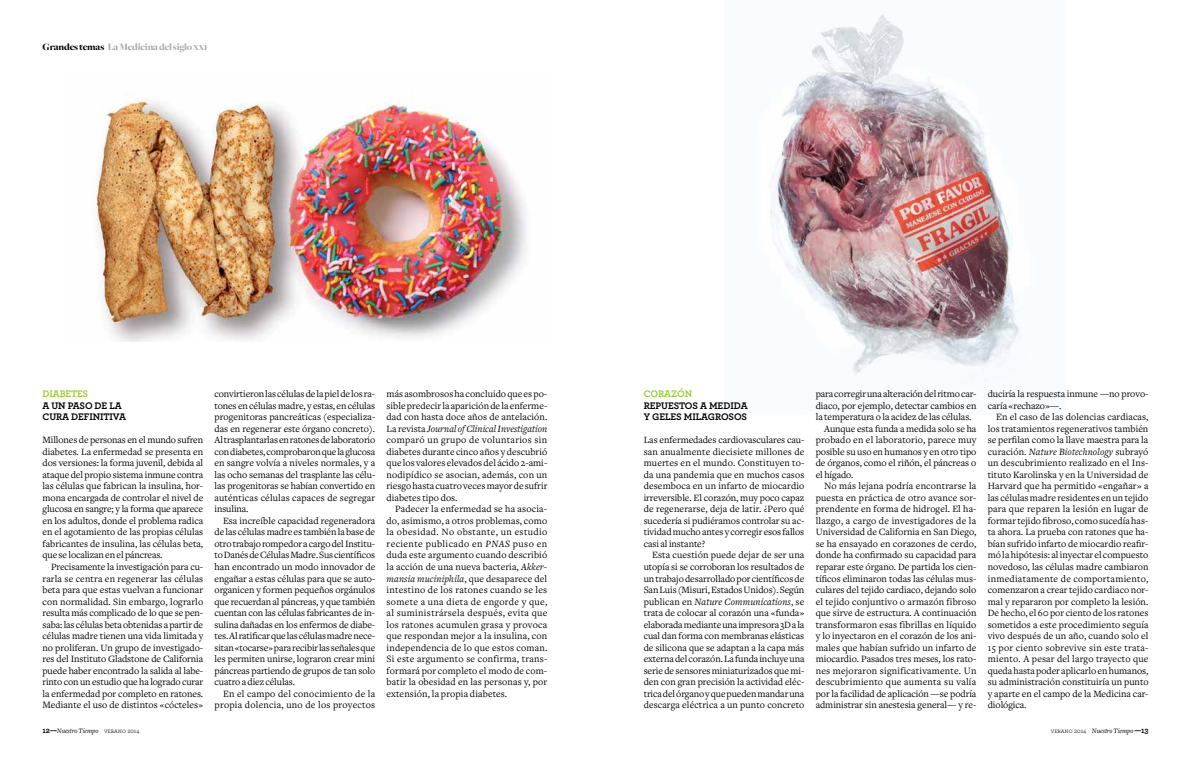
<style>
.page{position:relative;width:1191px;height:766px;background:#fff}
.page>*{position:absolute;margin:0;border:0;box-sizing:border-box;transform-origin:0 0}
.t1{font:10px/11.5px "Freight Text";color:#000;text-align:justify}
.t2{font:10px "Freight Text";letter-spacing:.02em;color:#000}
.t3{font:10px/11.5px "Freight Text";letter-spacing:.025em;color:#000;text-align:right}
.t4{font:10px/11.5px "Archer Bold SC";letter-spacing:-.01em;color:#000}
.t5{font:900 10px "Freight Big";letter-spacing:-.01em;color:#a7a9ac}
.t6{font:10px "Archer Bold SC";letter-spacing:-.01em;color:#9aca3c}
.t7{font:italic 7px "Freight Text";letter-spacing:-.01em;color:#000}
.s1{color:#000}
.s2{font-family:"Freight Big Black SC";font-weight:400}
.s3{font-style:italic}
.s4{font-family:"Archer";font-weight:700;font-style:normal;font-size:8px}
.s5{font-family:"Archer Book SC";font-style:normal;font-size:6.5px}
.s6{font-family:"Archer";font-style:normal;font-size:6.5px}
</style>
<div class="page">
<img style="left:770px;top:15px;width:250px;height:366px">
<img style="left:92px;top:96px;width:435px;height:246px">
<p class="t5" style="left:43px;top:41px;width:166px"><span class="s1">Grandes temas</span> La Medicina del siglo <span class="s2">xxi</span></p>
<p class="t6" style="left:43px;top:387px;width:47px">DIABETES</p>
<p class="t4" style="left:43px;top:399px;width:85px">A UN PASO DE LA<br>CURA DEFINITIVA</p>
<p class="t1" style="left:43px;top:434px;width:162px">Millones de personas en el mundo sufren diabetes. La enfermedad se presenta en dos versiones: la forma juvenil, debida al ataque del propio sistema inmune contra las células que fabrican la insulina, hor&shy;mona encargada de controlar el nivel de glucosa en sangre; y la forma que aparece en los adultos, donde el problema radica en el agotamiento de las propias células fabricantes de insulina, las células beta, que se localizan en el páncreas.</p>
<p class="t1" style="left:43px;top:561px;width:162px;text-indent:8px">Precisamente la investigación para cu&shy;rarla se centra en regenerar las células beta para que estas vuelvan a funcionar con normalidad. Sin embargo, lograrlo resulta más complicado de lo que se pen&shy;saba: las células beta obtenidas a partir de células madre tienen una vida limitada y no proliferan. Un grupo de investigado&shy;res del Instituto Gladstone de California puede haber encontrado la salida al labe&shy;rinto con un estudio que ha logrado curar la enfermedad por completo en ratones.<br>Mediante el uso de distintos «cócteles»</p>
<p class="t1" style="left:214px;top:388px;width:162px">convirtieron las células de la piel de los ra&shy;tones en células madre, y estas, en células progenitoras pancreáticas (especializa&shy;das en regenerar este órgano concreto).<br>Al trasplantarlas en ratones de laboratorio con diabetes, comprobaron que la glucosa en sangre volvía a niveles normales, y a las ocho semanas del trasplante las célu&shy;las progenitoras se habían convertido en auténticas células capaces de segregar insulina.</p>
<p class="t1" style="left:214px;top:515px;width:162px;text-indent:8px">Esa increíble capacidad regeneradora de las células madre es también la base de otro trabajo rompedor a cargo del Institu&shy;to Danés de Células Madre. Sus científicos han encontrado un modo innovador de engañar a estas células para que se auto&shy;organicen y formen pequeños orgánulos que recuerdan al páncreas, y que también cuentan con las células fabricantes de in&shy;sulina dañadas en los enfermos de diabe&shy;tes. Al ratificar que las células madre nece&shy;sitan «tocarse» para recibir las señales que les permiten unirse, lograron crear mini páncreas partiendo de grupos de tan solo cuatro a diez células.</p>
<p class="t3" style="left:214px;top:687px;width:162px">En el campo del conocimiento de la propia dolencia, uno de los proyectos</p>
<p class="t1" style="left:386px;top:388px;width:162px">más asombrosos ha concluido que es po&shy;sible predecir la aparición de la enferme&shy;dad con hasta doce años de antelación.<br>La revista <span class="s3">Journal of Clinical Investigation </span>comparó un grupo de voluntarios sin diabetes durante cinco años y descubrió que los valores elevados del ácido 2-ami&shy;nodipídico se asocian, además, con un riesgo hasta cuatro veces mayor de sufrir diabetes tipo dos.</p>
<p class="t1" style="left:386px;top:503px;width:162px;text-indent:8px">Padecer la enfermedad se ha asocia&shy;do, asimismo, a otros problemas, como la obesidad. No obstante, un estudio reciente publicado en <span class="s3">PNAS</span> puso en duda este argumento cuando describió la acción de una nueva bacteria, <span class="s3">Akker&shy;mansia muciniphila</span>, que desaparece del intestino de los ratones cuando se les somete a una dieta de engorde y que, al suministrársela después, evita que los ratones acumulen grasa y provoca que respondan mejor a la insulina, con independencia de lo que estos coman.<br>Si este argumento se confirma, trans&shy;formará por completo el modo de com&shy;batir la obesidad en las personas y, por extensión, la propia diabetes.</p>
<p class="t6" style="left:643px;top:387px;width:50px">CORAZÓN</p>
<p class="t4" style="left:643px;top:399px;width:105px">REPUESTOS A MEDIDA<br>Y GELES MILAGROSOS</p>
<p class="t1" style="left:643px;top:434px;width:162px">Las enfermedades cardiovasculares cau&shy;san anualmente diecisiete millones de muertes en el mundo. Constituyen to&shy;da una pandemia que en muchos casos desemboca en un infarto de miocardio irreversible. El corazón, muy poco capaz de regenerarse, deja de latir. ¿Pero qué sucedería si pudiéramos controlar su ac&shy;tividad mucho antes y corregir esos fallos casi al instante?</p>
<p class="t1" style="left:643px;top:549px;width:162px;text-indent:8px">Esta cuestión puede dejar de ser una utopía si se corroboran los resultados de un trabajo desarrollado por científicos de San Luis (Misuri, Estados Unidos). Según publican en <span class="s3">Nature Communications</span>, se trata de colocar al corazón una «funda» elaborada mediante una impresora 3D a la cual dan forma con membranas elásticas de silicona que se adaptan a la capa más externa del corazón. La funda incluye una serie de sensores miniaturizados que mi&shy;den con gran precisión la actividad eléc&shy;trica del órgano y que pueden mandar una descarga eléctrica a un punto concreto</p>
<p class="t1" style="left:815px;top:388px;width:162px">para corregir una alteración del ritmo car-</p>
<p class="t1" style="left:815px;top:400px;width:162px">diaco, por ejemplo, detectar cambios en</p>
<p class="t1" style="left:815px;top:411px;width:157px">la temperatura o la acidez de las células.</p>
<p class="t1" style="left:824px;top:423px;width:154px">Aunque esta funda a medida solo se ha</p>
<p class="t1" style="left:815px;top:434px;width:162px">probado en el laboratorio, parece muy</p>
<p class="t1" style="left:815px;top:446px;width:162px">posible su uso en humanos y en otro tipo</p>
<p class="t1" style="left:815px;top:457px;width:162px">de órganos, como el riñón, el páncreas o</p>
<p class="t1" style="left:815px;top:469px;width:39px">el hígado.</p>
<p class="t1" style="left:824px;top:480px;width:154px">No más lejana podría encontrarse la</p>
<p class="t2" style="left:815px;top:492px;width:162px">puesta en práctica de otro avance sor-</p>
<p class="t1" style="left:815px;top:503px;width:162px">prendente en forma de hidrogel. El ha-</p>
<p class="t2" style="left:815px;top:515px;width:162px">llazgo, a cargo de investigadores de la</p>
<p class="t1" style="left:815px;top:526px;width:162px">Universidad de California en San Diego,</p>
<p class="t1" style="left:815px;top:538px;width:162px">se ha ensayado en corazones de cerdo,</p>
<p class="t1" style="left:815px;top:549px;width:162px">donde ha confirmado su capacidad para</p>
<p class="t1" style="left:815px;top:561px;width:162px">reparar este órgano. De partida los cien-</p>
<p class="t1" style="left:815px;top:572px;width:162px">tíficos eliminaron todas las células mus-</p>
<p class="t1" style="left:815px;top:584px;width:162px">culares del tejido cardiaco, dejando solo</p>
<p class="t1" style="left:815px;top:595px;width:162px">el tejido conjuntivo o armazón fibroso</p>
<p class="t1" style="left:815px;top:607px;width:162px">que sirve de estructura. A continuación</p>
<p class="t1" style="left:815px;top:618px;width:162px">transformaron esas fibrillas en líquido</p>
<p class="t1" style="left:815px;top:630px;width:162px">y lo inyectaron en el corazón de los ani-</p>
<p class="t1" style="left:815px;top:641px;width:162px">males que habían sufrido un infarto de</p>
<p class="t1" style="left:815px;top:653px;width:162px">miocardio. Pasados tres meses, los rato-</p>
<p class="t2" style="left:815px;top:664px;width:162px">nes mejoraron significativamente. Un</p>
<p class="t3" style="left:815px;top:676px;width:162px">descubrimiento que aumenta su valía</p>
<p class="t1" style="left:815px;top:687px;width:162px">por la facilidad de aplicación —se podría</p>
<p class="t1" style="left:815px;top:699px;width:162px">administrar sin anestesia general— y re-</p>
<p class="t1" style="left:987px;top:388px;width:162px">duciría la respuesta inmune —no provo&shy;caría «rechazo»—.</p>
<p class="t1" style="left:987px;top:411px;width:162px;text-indent:8px">En el caso de las dolencias cardiacas, los tratamientos regenerativos también se perfilan como la llave maestra para la curación. <span class="s3">Nature Biotechnology</span> subrayó un descubrimiento realizado en el Ins&shy;tituto Karolinska y en la Universidad de Harvard que ha permitido «engañar» a las células madre residentes en un tejido para que reparen la lesión en lugar de formar tejido fibroso, como sucedía has&shy;ta ahora. La prueba con ratones que ha&shy;bían sufrido infarto de miocardio reafir&shy;mó la hipótesis: al inyectar el compuesto novedoso, las células madre cambiaron inmediatamente de comportamiento, comenzaron a crear tejido cardiaco nor&shy;mal y repararon por completo la lesión.<br>De hecho, el 60 por ciento de los ratones sometidos a este procedimiento seguía vivo después de un año, cuando solo el 15 por ciento sobrevive sin este trata&shy;miento. A pesar del largo trayecto que queda hasta poder aplicarlo en humanos, su administración constituiría un punto y aparte en el campo de la Medicina car&shy;diológica.</p>
<p class="t7" style="left:43px;top:726px;width:99px"><span class="s4">12—</span>Nuestro Tiempo <span class="s5">verano</span> <span class="s6">2014</span></p>
<p class="t7" style="left:1050px;top:726px;width:99px"><span class="s5">verano</span> <span class="s6">2014</span> Nuestro Tiempo <span class="s4">—13</span></p>
</div>
